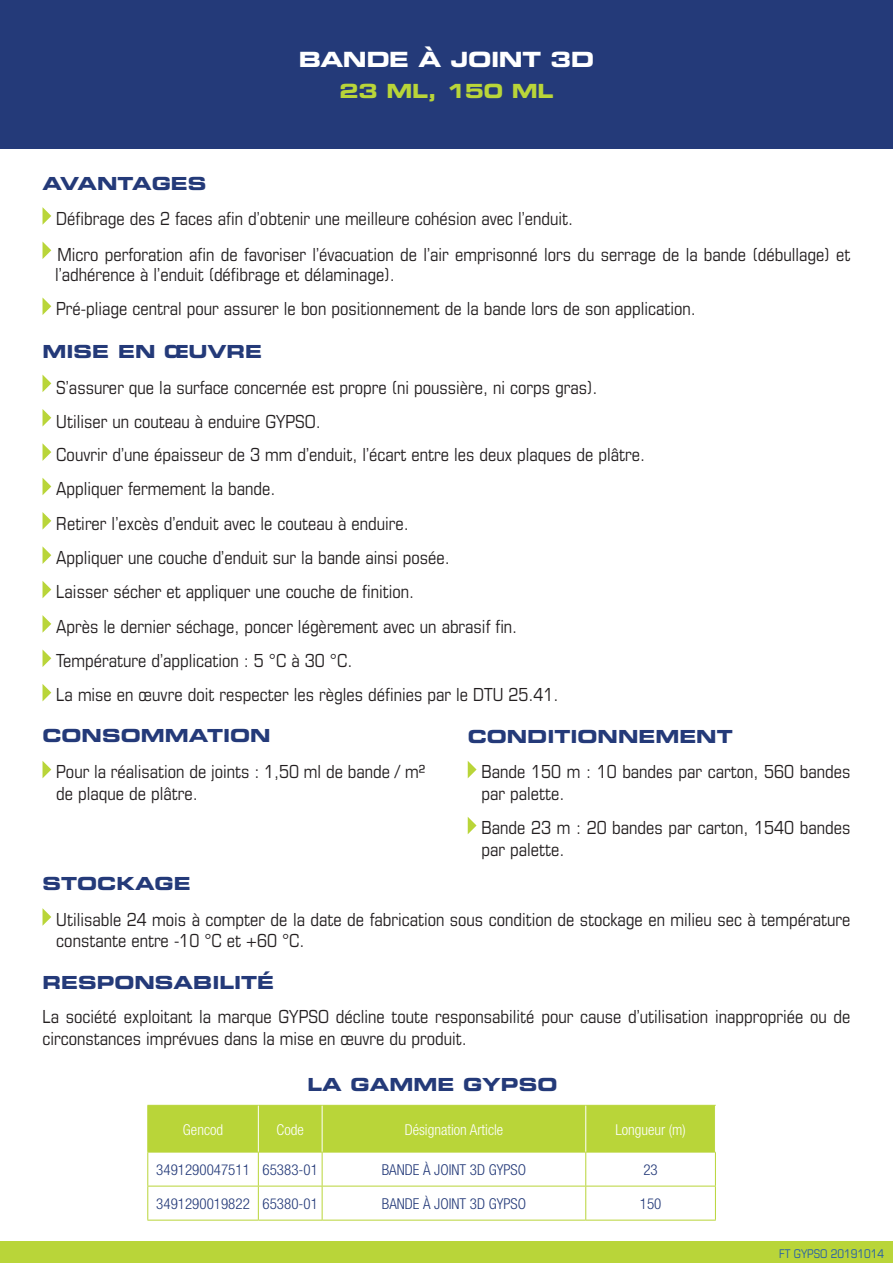
<style>
.page{position:relative;width:893px;height:1263px;background:#fff}
.page>*{position:absolute;margin:0;border:0;box-sizing:border-box;transform-origin:0 0}
.t1{font:21px "Eurostile Bold Extended Two";letter-spacing:-.02em;color:#fff}
.t2{font:19.5px "Eurostile Bold Extended Two";letter-spacing:-.02em;color:#b9d539}
.t3{font:condensed 18px/34.2px "Eurostile";color:#231f20}
.t4{font:18px "Eurostile Bold Extended Two";color:#243a79}
.t5{font:300 condensed 15px "Helvetica Neue";color:#243a79}
.t6{font:300 condensed 15px "Helvetica Neue";color:#fff}
.t7{font:condensed 12px "Eurostile";color:#235caa}
</style>
<div class="page">
<div style="left:0;top:0;width:893px;height:149px;background:#243a79"></div>
<div style="left:0;top:1242px;width:893px;height:21px;background:#b9d539"></div>
<div style="left:148px;top:1106px;width:567px;height:46px;background:#b9d539"></div>
<hr style="left:147px;top:1105px;width:111px;height:1px;background:#b9d539">
<hr style="left:147px;top:1106px;width:1px;height:46px;background:#b9d539">
<hr style="left:258px;top:1105px;width:64px;height:1px;background:#b9d539">
<hr style="left:322px;top:1105px;width:264px;height:1px;background:#b9d539">
<hr style="left:586px;top:1105px;width:130px;height:1px;background:#b9d539">
<hr style="left:147px;top:1152px;width:111px;height:1px;background:#b9d539">
<hr style="left:147px;top:1152px;width:1px;height:34px;background:#b9d539">
<hr style="left:258px;top:1152px;width:64px;height:1px;background:#b9d539">
<hr style="left:258px;top:1152px;width:1px;height:34px;background:#b9d539">
<hr style="left:322px;top:1152px;width:264px;height:1px;background:#b9d539">
<hr style="left:322px;top:1152px;width:1px;height:34px;background:#b9d539">
<hr style="left:586px;top:1152px;width:130px;height:1px;background:#b9d539">
<hr style="left:585px;top:1152px;width:1px;height:34px;background:#b9d539">
<hr style="left:715px;top:1152px;width:1px;height:34px;background:#b9d539">
<hr style="left:147px;top:1186px;width:111px;height:1px;background:#b9d539">
<hr style="left:147px;top:1186px;width:1px;height:34px;background:#b9d539">
<hr style="left:258px;top:1186px;width:64px;height:1px;background:#b9d539">
<hr style="left:258px;top:1186px;width:1px;height:34px;background:#b9d539">
<hr style="left:322px;top:1186px;width:264px;height:1px;background:#b9d539">
<hr style="left:322px;top:1186px;width:1px;height:34px;background:#b9d539">
<hr style="left:586px;top:1186px;width:130px;height:1px;background:#b9d539">
<hr style="left:585px;top:1186px;width:1px;height:34px;background:#b9d539">
<hr style="left:715px;top:1186px;width:1px;height:34px;background:#b9d539">
<hr style="left:147px;top:1220px;width:111px;height:1px;background:#b9d539">
<hr style="left:258px;top:1220px;width:64px;height:1px;background:#b9d539">
<hr style="left:322px;top:1220px;width:264px;height:1px;background:#b9d539">
<hr style="left:586px;top:1220px;width:130px;height:1px;background:#b9d539">
<hr style="left:258px;top:1106px;width:1px;height:46px;background:#fff">
<hr style="left:322px;top:1106px;width:1px;height:46px;background:#fff">
<hr style="left:585px;top:1106px;width:1px;height:46px;background:#fff">
<svg style="left:43px;top:207px;width:8px;height:17px"></svg>
<svg style="left:43px;top:242px;width:8px;height:17px"></svg>
<svg style="left:43px;top:298px;width:8px;height:17px"></svg>
<svg style="left:43px;top:375px;width:8px;height:17px"></svg>
<svg style="left:43px;top:409px;width:8px;height:17px"></svg>
<svg style="left:43px;top:444px;width:8px;height:17px"></svg>
<svg style="left:43px;top:478px;width:8px;height:17px"></svg>
<svg style="left:43px;top:512px;width:8px;height:17px"></svg>
<svg style="left:43px;top:547px;width:8px;height:17px"></svg>
<svg style="left:43px;top:581px;width:8px;height:17px"></svg>
<svg style="left:43px;top:615px;width:8px;height:17px"></svg>
<svg style="left:43px;top:650px;width:8px;height:17px"></svg>
<svg style="left:43px;top:684px;width:8px;height:17px"></svg>
<svg style="left:43px;top:761px;width:8px;height:17px"></svg>
<svg style="left:468px;top:761px;width:9px;height:17px"></svg>
<svg style="left:468px;top:817px;width:9px;height:17px"></svg>
<svg style="left:43px;top:908px;width:8px;height:17px"></svg>
<p class="t1" style="left:299px;top:45px;width:297px">BANDE À JOINT 3D</p>
<p class="t2" style="left:339px;top:78px;width:215px">23 ML, 150 ML</p>
<p class="t4" style="left:43px;top:171px;width:165px">AVANTAGES</p>
<p class="t3" style="left:56px;top:200px;width:796px;line-height:35.8px">Défibrage des 2 faces afin d’obtenir une meilleure cohésion avec l’enduit.<br>Micro perforation afin de favoriser l’évacuation de l’air emprisonné lors du serrage de la bande (débullage) et</p>
<p class="t3" style="left:55px;top:257px;width:642px">l’adhérence à l’enduit (défibrage et délaminage).<br>Pré-pliage central pour assurer le bon positionnement de la bande lors de son application.</p>
<p class="t4" style="left:43px;top:339px;width:221px">MISE EN ŒUVRE</p>
<p class="t3" style="left:56px;top:370px;width:590px">S’assurer que la surface concernée est propre (ni poussière, ni corps gras).<br>Utiliser un couteau à enduire GYPSO.<br>Couvrir d’une épaisseur de 3 mm d’enduit, l’écart entre les deux plaques de plâtre.<br>Appliquer fermement la bande.<br>Retirer l’excès d’enduit avec le couteau à enduire.<br>Appliquer une couche d’enduit sur la bande ainsi posée.<br>Laisser sécher et appliquer une couche de finition.<br>Après le dernier séchage, poncer légèrement avec un abrasif fin.<br>Température d’application : 5 °C à 30 °C.<br>La mise en œuvre doit respecter les règles définies par le DTU 25.41.</p>
<p class="t4" style="left:43px;top:723px;width:230px">CONSOMMATION</p>
<p class="t3" style="left:56px;top:761px;width:370px;line-height:21.6px">Pour la réalisation de joints : 1,50 ml de bande / m² de plaque de plâtre.</p>
<p class="t4" style="left:468px;top:723px;width:266px">CONDITIONNEMENT</p>
<p class="t3" style="left:482px;top:761px;width:370px;line-height:21.6px">Bande 150 m : 10 bandes par carton, 560 bandes par palette.</p>
<p class="t3" style="left:482px;top:817px;width:370px;line-height:21.6px">Bande 23 m : 20 bandes par carton, 1540 bandes par palette.</p>
<p class="t4" style="left:43px;top:871px;width:150px">STOCKAGE</p>
<p class="t3" style="left:56px;top:908px;width:796px;line-height:21.6px">Utilisable 24 mois à compter de la date de fabrication sous condition de stockage en milieu sec à température constante entre -10 °C et +60 °C.</p>
<p class="t4" style="left:43px;top:970px;width:233px">RESPONSABILITÉ</p>
<p class="t3" style="left:43px;top:1006px;width:809px;line-height:21.6px">La société exploitant la marque GYPSO décline toute responsabilité pour cause d’utilisation inappropriée ou de circonstances imprévues dans la mise en œuvre du produit.</p>
<p class="t4" style="left:307px;top:1072px;width:251px">LA GAMME GYPSO</p>
<p class="t6" style="left:183px;top:1121px;width:42px">Gencod</p>
<p class="t6" style="left:277px;top:1121px;width:29px">Code</p>
<p class="t6" style="left:405px;top:1121px;width:100px">Désignation Article</p>
<p class="t6" style="left:615px;top:1121px;width:72px">Longueur (m)</p>
<p class="t5" style="left:156px;top:1161px;width:163px">3491290047511 65383-01</p>
<p class="t5" style="left:382px;top:1161px;width:146px">BANDE À JOINT 3D GYPSO</p>
<p class="t5" style="left:643px;top:1161px;width:16px">23</p>
<p class="t5" style="left:156px;top:1195px;width:163px">3491290019822 65380-01</p>
<p class="t5" style="left:382px;top:1195px;width:146px">BANDE À JOINT 3D GYPSO</p>
<p class="t5" style="left:640px;top:1195px;width:23px">150</p>
<p class="t7" style="left:779px;top:1246px;width:106px">FT GYPSO 20191014</p>
</div>
